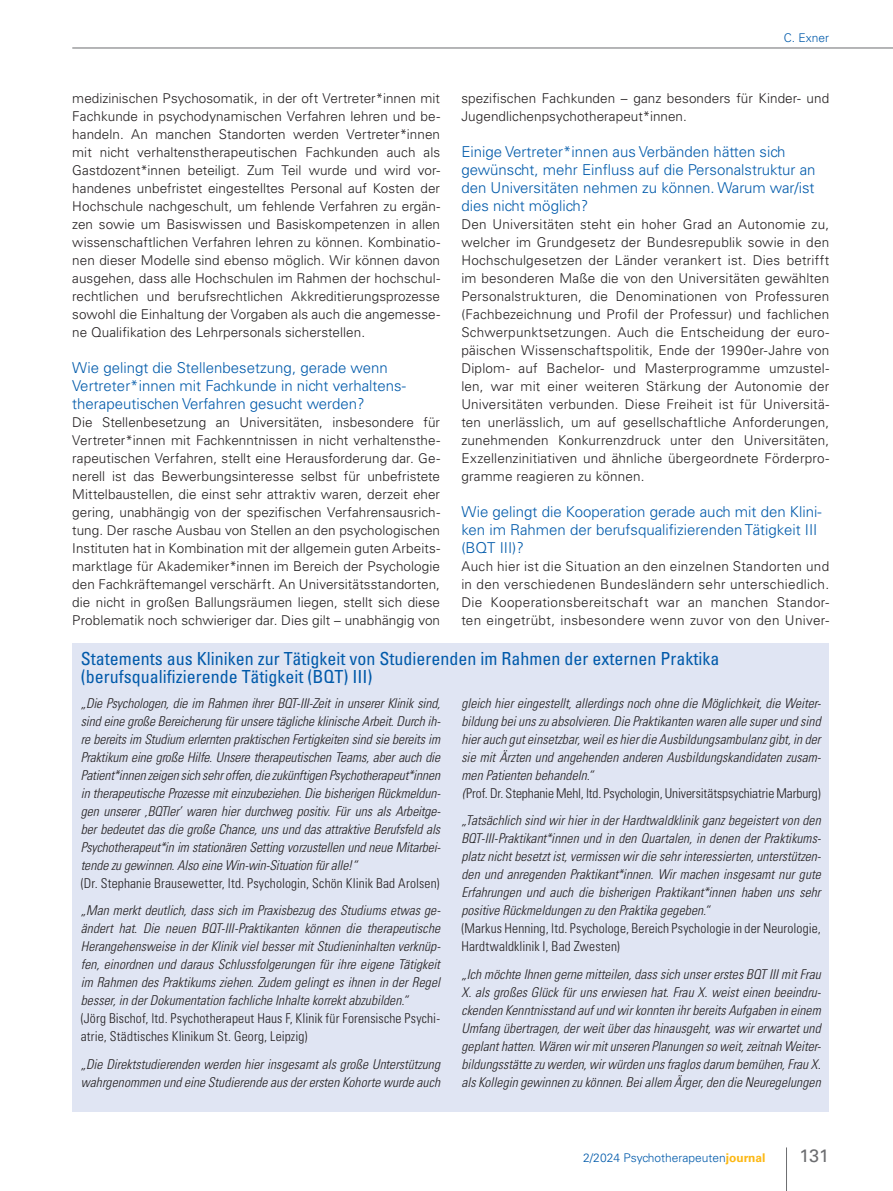
<style>
.page{position:relative;width:893px;height:1191px;background:#fff}
.page>*{position:absolute;margin:0;border:0;box-sizing:border-box;transform-origin:0 0}
.t1{font:condensed 18px/18px "Univers LT Std";color:#015aaa}
.t2{font:18px "Univers LT Std";color:#6c6d70}
.t3{font:300 15px/18px "Univers LT Std";color:#015aaa}
.t4{font:300 13.5px/18px "Univers LT Std";letter-spacing:.005em;color:#231f20;text-align:justify}
.t5{font:italic 300 condensed 13.5px/18px "Univers LT Std";letter-spacing:.005em;color:#231f20;text-align:justify}
.t6{font:300 condensed 13.5px/18px "Univers LT Std";letter-spacing:.01em;color:#231f20}
.t7{font:300 12px "Univers LT Std";color:#015aaa}
.s1{font-stretch:normal}
.s2{font-style:normal}
.s3{font-weight:700;color:#fcb814}
</style>
<div class="page">
<div style="left:72px;top:643px;width:757px;height:468px;background:#e0e5f3"></div>
<hr style="left:786px;top:1147px;width:1px;height:44px;background:#6c6d70">
<hr style="left:72px;top:48px;width:821px;height:1px;background:#6c6d70">
<p class="t7" style="left:784px;top:31px;width:47px">C. Exner</p>
<p class="t4" style="left:461px;top:89px;width:369px">spezifischen Fachkunden – ganz besonders für Kinder- und<br>Jugendlichenpsychotherapeut*innen.</p>
<p class="t3" style="left:461px;top:143px;width:356px">Einige Vertreter*innen aus Verbänden hätten sich gewünscht, mehr Einfluss auf die Personalstruktur an den Universitäten nehmen zu können. Warum war/ist dies nicht möglich?</p>
<p class="t4" style="left:461px;top:215px;width:369px">Den Universitäten steht ein hoher Grad an Autonomie zu, welcher im Grundgesetz der Bundesrepublik sowie in den Hochschulgesetzen der Länder verankert ist. Dies betrifft im besonderen Maße die von den Universitäten gewählten Personalstrukturen, die Denominationen von Professuren (Fachbezeichnung und Profil der Professur) und fachlichen Schwerpunktsetzungen. Auch die Entscheidung der euro&shy;päischen Wissenschaftspolitik, Ende der 1990er-Jahre von Diplom- auf Bachelor- und Masterprogramme umzustel&shy;len, war mit einer weiteren Stärkung der Autonomie der Universitäten verbunden. Diese Freiheit ist für Universitä&shy;ten unerlässlich, um auf gesellschaftliche Anforderungen, zunehmenden Konkurrenzdruck unter den Universitäten, Exzellenzinitiativen und ähnliche übergeordnete Förderpro&shy;gramme reagieren zu können.</p>
<p class="t3" style="left:461px;top:503px;width:362px">Wie gelingt die Kooperation gerade auch mit den Klini&shy;ken im Rahmen der berufsqualifizierenden Tätigkeit III (BQT III)?</p>
<p class="t4" style="left:461px;top:557px;width:369px">Auch hier ist die Situation an den einzelnen Standorten und in den verschiedenen Bundesländern sehr unterschiedlich.<br>Die Kooperationsbereitschaft war an manchen Standor&shy;ten eingetrübt, insbesondere wenn zuvor von den Univer-</p>
<h1 class="t1" style="left:81px;top:649px;width:640px">Statements aus Kliniken zur Tätigkeit von Studierenden im Rahmen der externen Praktika (berufsqualifizierende Tätigkeit (BQT) III)</h1>
<p class="t5" style="left:81px;top:694px;width:361px">„Die Psychologen, die im Rahmen ihrer BQT-III-Zeit in unserer Klinik sind, sind eine große Bereicherung für unsere tägliche klinische Arbeit. Durch ih&shy;re bereits im Studium erlernten praktischen Fertigkeiten sind sie bereits im Praktikum eine große Hilfe. Unsere therapeutischen Teams, aber auch die Patient*innen zeigen sich sehr offen, die zukünftigen Psychotherapeut*innen in therapeutische Prozesse mit einzubeziehen. Die bisherigen Rückmeldun&shy;gen unserer ‚BQTler’ waren hier durchweg positiv. Für uns als Arbeitge&shy;ber bedeutet das die große Chance, uns und das attraktive Berufsfeld als Psychotherapeut*in im stationären Setting vorzustellen und neue Mitarbei&shy;tende zu gewinnen. Also eine Win-win-Situation für alle!“</p>
<p class="t6" style="left:81px;top:874px;width:360px">(Dr. Stephanie Brausewetter, ltd. Psychologin, Schön Klinik Bad Arolsen)</p>
<p class="t5" style="left:81px;top:901px;width:361px">„Man merkt deutlich, dass sich im Praxisbezug des Studiums etwas ge&shy;ändert hat. Die neuen BQT-III-Praktikanten können die therapeutische Herangehensweise in der Klinik viel besser mit Studieninhalten verknüp&shy;fen, einordnen und daraus Schlussfolgerungen für ihre eigene Tätigkeit im Rahmen des Praktikums ziehen. Zudem gelingt es ihnen in der Regel besser, in der Dokumentation fachliche Inhalte korrekt abzubilden.“</p>
<p class="t6" style="left:81px;top:1009px;width:361px">(Jörg Bischof, ltd. Psychotherapeut Haus F, Klinik für Forensische Psychi&shy;atrie, Städtisches Klinikum St. Georg, Leipzig)</p>
<p class="t5" style="left:81px;top:1055px;width:361px">„Die Direktstudierenden werden hier insgesamt als große Unterstützung wahrgenommen und eine Studierende aus der ersten Kohorte wurde auch</p>
<p class="t4" style="left:72px;top:89px;width:369px">medizinischen Psychosomatik, in der oft Vertreter*innen mit Fachkunde in psychodynamischen Verfahren lehren und be&shy;handeln. An manchen Standorten werden Vertreter*innen mit nicht verhaltenstherapeutischen Fachkunden auch als Gastdozent*innen beteiligt. Zum Teil wurde und wird vor&shy;handenes unbefristet eingestelltes Personal auf Kosten der Hochschule nachgeschult, um fehlende Verfahren zu ergän&shy;zen sowie um Basiswissen und Basiskompetenzen in allen wissenschaftlichen Verfahren lehren zu können. Kombinatio&shy;nen dieser Modelle sind ebenso möglich. Wir können davon ausgehen, dass alle Hochschulen im Rahmen der hochschul&shy;rechtlichen und berufsrechtlichen Akkreditierungsprozesse sowohl die Einhaltung der Vorgaben als auch die angemesse&shy;ne Qualifikation des Lehrpersonals sicherstellen.</p>
<p class="t3" style="left:72px;top:359px;width:335px">Wie gelingt die Stellenbesetzung, gerade wenn<br>Vertreter*innen mit Fachkunde in nicht verhaltens&shy;therapeutischen Verfahren gesucht werden?</p>
<p class="t4" style="left:72px;top:413px;width:369px">Die Stellenbesetzung an Universitäten, insbesondere für Vertreter*innen mit Fachkenntnissen in nicht verhaltensthe&shy;rapeutischen Verfahren, stellt eine Herausforderung dar. Ge&shy;nerell ist das Bewerbungsinteresse selbst für unbefristete Mittelbaustellen, die einst sehr attraktiv waren, derzeit eher gering, unabhängig von der spezifischen Verfahrensausrich&shy;tung. Der rasche Ausbau von Stellen an den psychologischen Instituten hat in Kombination mit der allgemein guten Arbeits&shy;marktlage für Akademiker*innen im Bereich der Psychologie den Fachkräftemangel verschärft. An Universitätsstandorten, die nicht in großen Ballungsräumen liegen, stellt sich diese Problematik noch schwieriger dar. Dies gilt – unabhängig von</p>
<p class="t5" style="left:461px;top:694px;width:361px;text-align:left">gleich hier eingestellt, allerdings noch ohne die Möglichkeit, die Weiter&shy;bildung bei uns zu absolvieren. Die Praktikanten waren alle super und sind hier auch gut einsetzbar, weil es hier die Ausbildungsambulanz gibt, in der sie mit Ärzten und angehenden anderen Ausbildungskandidaten zusam&shy;men Patienten behandeln.“<br><span class="s1">(</span><span class="s2">Prof. Dr. Stephanie Mehl, ltd. Psychologin, Universitätspsychiatrie Marburg)</span></p>
<p class="t5" style="left:461px;top:811px;width:361px">„Tatsächlich sind wir hier in der Hardtwaldklinik ganz begeistert von den BQT-III-Praktikant*innen und in den Quartalen, in denen der Praktikums&shy;platz nicht besetzt ist, vermissen wir die sehr interessierten, unterstützen&shy;den und anregenden Praktikant*innen. Wir machen insgesamt nur gute Erfahrungen und auch die bisherigen Praktikant*innen haben uns sehr positive Rückmeldungen zu den Praktika gegeben.“</p>
<p class="t6" style="left:461px;top:919px;width:361px">(Markus Henning, ltd. Psychologe, Bereich Psychologie in der Neurologie,<br>Hardtwaldklinik I, Bad Zwesten)</p>
<p class="t5" style="left:461px;top:965px;width:361px">„Ich möchte Ihnen gerne mitteilen, dass sich unser erstes BQT III mit Frau X. als großes Glück für uns erwiesen hat. Frau X. weist einen beeindru&shy;ckenden Kenntnisstand auf und wir konnten ihr bereits Aufgaben in einem Umfang übertragen, der weit über das hinausgeht, was wir erwartet und geplant hatten. Wären wir mit unseren Planungen so weit, zeitnah Weiter&shy;bildungsstätte zu werden, wir würden uns fraglos darum bemühen, Frau X. als Kollegin gewinnen zu können. Bei allem Ärger, den die Neuregelungen</p>
<p class="t7" style="left:583px;top:1150px;width:184px">2/2024 Psychotherapeuten<span class="s3">journal</span></p>
<h1 class="t2" style="left:799px;top:1144px;width:31px">131</h1>
</div>
